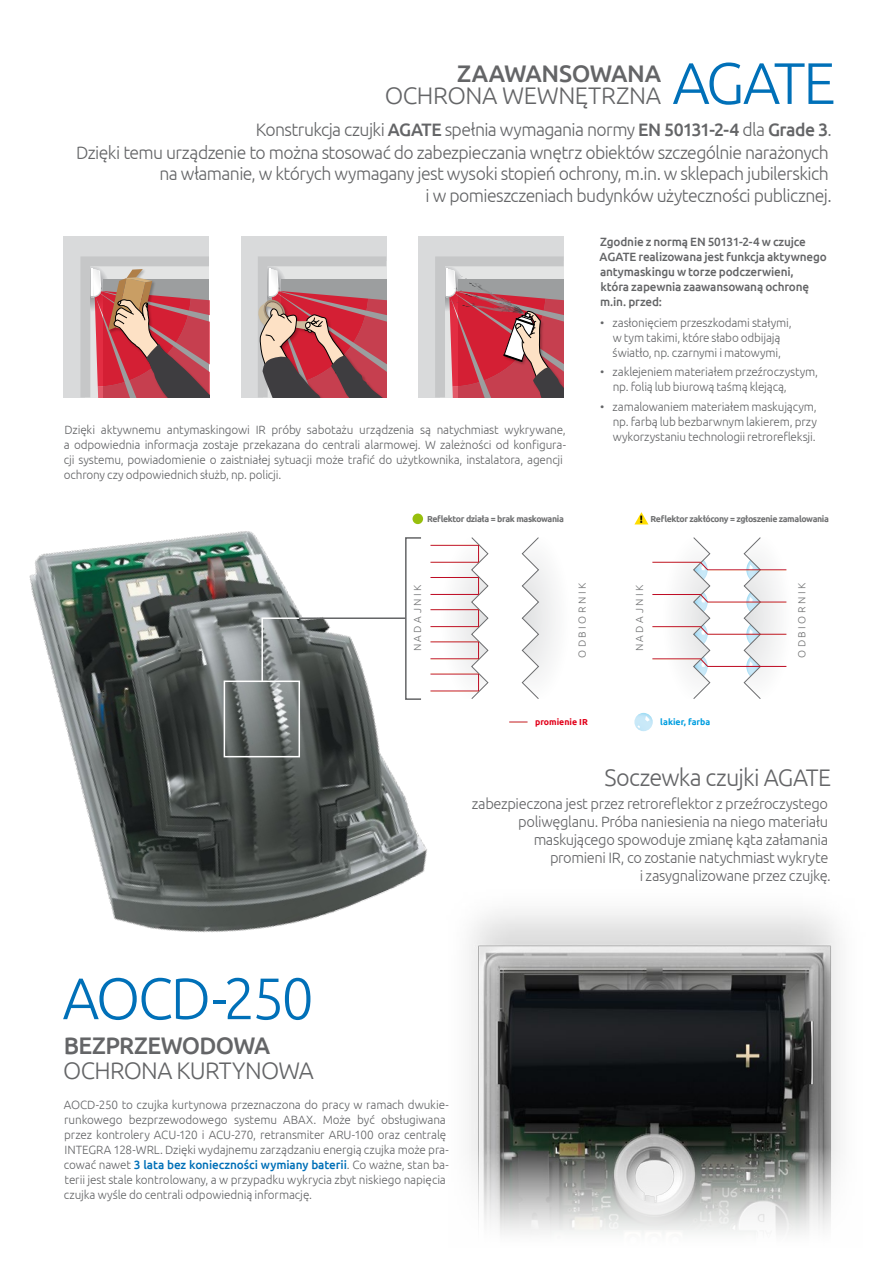
<style>
.page{position:relative;width:893px;height:1263px;background:#fff}
.page>*{position:absolute;margin:0;border:0;box-sizing:border-box;transform-origin:0 0}
.t1{font:300 58.5px "Ubuntu";letter-spacing:-.05em;color:#0070b8}
.t2{font:300 24px "Ubuntu";letter-spacing:-.025em;color:#646567}
.t3{font:500 24px "Ubuntu";letter-spacing:-.03em;color:#646567}
.t4{font:500 24px "Ubuntu";letter-spacing:-.01em;color:#646567}
.t5{font:300 18px/21.9px "Ubuntu";letter-spacing:-.035em;color:#646567;text-align:right}
.t6{font:300 15px/18px "Ubuntu";letter-spacing:-.025em;color:#646567;text-align:right}
.t7{font:300 12px/15px "Ubuntu";letter-spacing:-.01em;color:#646567}
.t8{font:500 12px/15px "Ubuntu";letter-spacing:-.015em;color:#646567}
.t9{font:300 10.35px "Ubuntu";letter-spacing:.24em;color:#707172}
.t10{font:700 8.7px "Ubuntu";letter-spacing:-.04em;color:#707172}
.t11{font:700 8.7px "Ubuntu";color:#009ee0}
.t12{font:700 8.7px "Ubuntu";color:#e2001a}
.s1{font-weight:500}
.s2{font-size:10.65px;color:#000}
.s3{font-weight:500;color:#0070b8}
</style>
<div class="page">
<img style="left:29px;top:514px;width:395px;height:419px">
<svg style="left:509px;top:721px;width:19px;height:1px"></svg>
<svg style="left:634px;top:713px;width:19px;height:18px"></svg>
<svg style="left:637px;top:716px;width:13px;height:12px"></svg>
<svg style="left:522px;top:537px;width:34px;height:162px"></svg>
<svg style="left:430px;top:537px;width:59px;height:162px"></svg>
<div style="left:412px;top:513px;width:11px;height:11px;background:#97bf0d;border-radius:50%"></div>
<svg style="left:652px;top:537px;width:135px;height:162px"></svg>
<svg style="left:634px;top:512px;width:14px;height:12px"></svg>
<div style="left:224px;top:680px;width:76px;height:77px;border:2px solid #fff"></div>
<svg style="left:261px;top:617px;width:43px;height:65px;background:#838888"></svg>
<div style="left:405px;top:537px;width:17px;height:163px;border:2px solid #646567"></div>
<hr style="left:299px;top:617px;width:106px;height:2px;background:#646567">
<div style="left:418px;top:236px;width:146px;height:161px;background:#d9dadb"></div>
<svg style="left:435px;top:256px;width:129px;height:141px;background:#c17880"></svg>
<div style="left:64px;top:236px;width:145px;height:161px;background:#d9dadb"></div>
<svg style="left:80px;top:256px;width:129px;height:141px;background:#bb797c"></svg>
<div style="left:241px;top:236px;width:145px;height:161px;background:#d9dadb"></div>
<svg style="left:258px;top:256px;width:128px;height:141px;background:#b4777b"></svg>
<img style="left:424px;top:844px;width:416px;height:303px">
<svg style="left:469px;top:1147px;width:371px;height:87px"></svg>
<h1 class="t1" style="left:672px;top:48px;width:165px">AGATE</h1>
<p class="t5" style="left:76px;top:118px;width:757px">Konstrukcja czujki <span class="s1">AGATE</span> spełnia wymagania normy <span class="s1">EN 50131-2-4</span> dla <span class="s1">Grade 3</span>.<br>Dzięki temu urządzenie to można stosować do zabezpieczania wnętrz obiektów szczególnie narażonych na włamanie, w których wymagany jest wysoki stopień ochrony, m.in. w sklepach jubilerskich<br>i w pomieszczeniach budynków użyteczności publicznej.</p>
<h2 class="t4" style="left:457px;top:59px;width:205px">ZAAWANSOWANA</h2>
<h2 class="t2" style="left:385px;top:81px;width:278px">OCHRONA WEWNĘTRZNA</h2>
<p class="t7" style="left:64px;top:422px;width:504px">Dzięki aktywnemu antymaskingowi IR próby sabotażu urządzenia są natychmiast wykrywane, a odpowiednia informacja zostaje przekazana do centrali alarmowej. W zależności od konfigura&shy;cji systemu, powiadomienie o zaistniałej sytuacji może trafić do użytkownika, instalatora, agencji ochrony czy odpowiednich służb, np. policji.</p>
<p class="t10" style="left:427px;top:513px;width:138px">Reflektor działa = brak maskowania</p>
<p class="t8" style="left:600px;top:233px;width:229px">Zgodnie z normą EN 50131-2-4 w czujce AGATE realizowana jest funkcja aktywnego antymaskingu w torze podczerwieni,<br>która zapewnia zaawansowaną ochronę m.in. przed:</p>
<p class="t7" style="left:600px;top:314px;width:193px;text-align:center">• zasłonięciem przeszkodami stałymi, w tym takimi, które słabo odbijają światło, np. czarnymi i matowymi,</p>
<p class="t7" style="left:613px;top:364px;width:207px;text-indent:-12px">• zaklejeniem materiałem przeźroczystym, np. folią lub biurową taśmą klejącą,</p>
<p class="t7" style="left:613px;top:398px;width:206px;text-align:justify;text-indent:-12px">• zamalowaniem materiałem maskującym, np. farbą lub bezbarwnym lakierem, przy wykorzystaniu technologii retrorefleksji.</p>
<p class="t10" style="left:640px;top:514px;width:191px"><span class="s2">!</span> Reflektor zakłócony = zgłoszenie zamalowania</p>
<p class="t9" style="left:411px;top:651px;width:68px;rotate:-90deg">NADAJNIK</p>
<p class="t9" style="left:576px;top:658px;width:76px;rotate:-90deg">ODBIORNIK</p>
<p class="t9" style="left:796px;top:658px;width:76px;rotate:-90deg">ODBIORNIK</p>
<p class="t9" style="left:633px;top:651px;width:68px;rotate:-90deg">NADAJNIK</p>
<p class="t12" style="left:535px;top:716px;width:54px">promienie IR</p>
<p class="t11" style="left:660px;top:716px;width:52px">lakier, farba</p>
<h2 class="t2" style="left:604px;top:763px;width:228px">Soczewka czujki AGATE</h2>
<p class="t6" style="left:472px;top:794px;width:361px">zabezpieczona jest przez retroreflektor z przeźroczystego poliwęglanu. Próba naniesienia na niego materiału maskującego spowoduje zmianę kąta załamania<br>promieni IR, co zostanie natychmiast wykryte<br>i zasygnalizowane przez czujkę.</p>
<h1 class="t1" style="left:63px;top:963px;width:253px">AOCD-250</h1>
<h2 class="t3" style="left:64px;top:1030px;width:208px">BEZPRZEWODOWA</h2>
<h2 class="t2" style="left:63px;top:1056px;width:252px">OCHRONA KURTYNOWA</h2>
<p class="t7" style="left:64px;top:1097px;width:387px">AOCD-250 to czujka kurtynowa przeznaczona do pracy w ramach dwukie&shy;runkowego bezprzewodowego systemu ABAX. Może być obsługiwana przez kontrolery ACU-120 i ACU-270, retransmiter ARU-100 oraz centralę INTEGRA 128-WRL. Dzięki wydajnemu zarządzaniu energią czujka może pra&shy;cować nawet <span class="s3">3 lata bez konieczności wymiany baterii</span>. Co ważne, stan ba&shy;terii jest stale kontrolowany, a w przypadku wykrycia zbyt niskiego napięcia czujka wyśle do centrali odpowiednią informację.</p>
</div>
